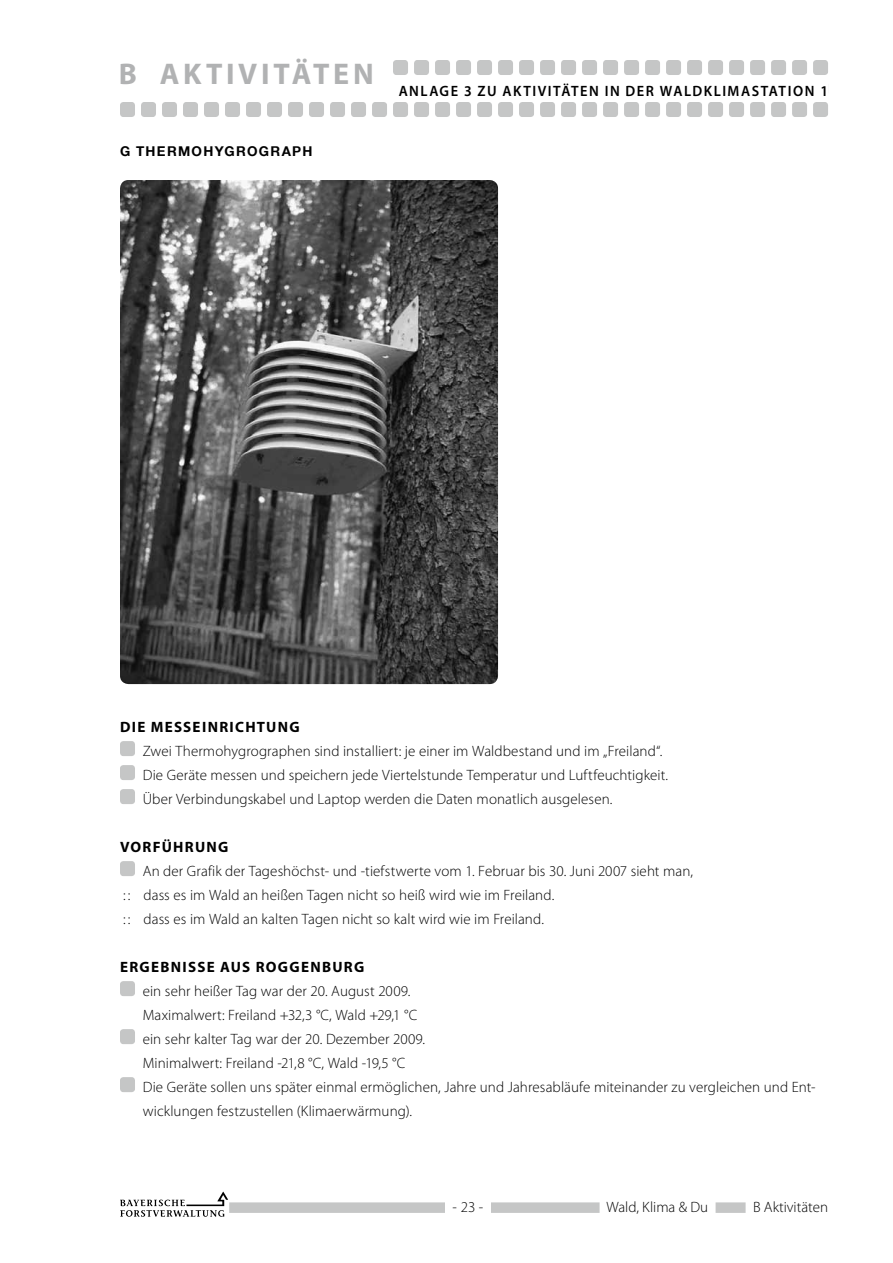
<style>
.page{position:relative;width:893px;height:1263px;background:#fff}
.page>*{position:absolute;margin:0;border:0;box-sizing:border-box;transform-origin:0 0}
.t1{font:300 15px/24px "Myriad Pro";letter-spacing:.005em;color:#000}
.t2{font:600 15px "Myriad Pro";letter-spacing:.105em;color:#000;scale:.96 1}
.t3{font:700 15px "Myriad Pro";letter-spacing:.085em;color:#000}
.t4{font:700 13.5px "Helvetica Neue LT";letter-spacing:.095em;color:#000}
</style>
<div class="page">
<svg style="left:120px;top:60px;width:708px;height:57px"></svg>
<div style="left:229px;top:1202px;width:371px;height:11px;background:#c5c6c6"></div>
<div style="left:716px;top:1202px;width:30px;height:11px;background:#c5c6c6"></div>
<div style="left:119px;top:56px;width:271px;height:44px;background:#fff"></div>
<div style="left:390px;top:80px;width:45px;height:20px;background:#fff"></div>
<div style="left:399px;top:76px;width:429px;height:25px;background:#fff"></div>
<div style="left:120px;top:741px;width:15px;height:15px;background:#c5c6c6;border-radius:3px"></div>
<div style="left:120px;top:765px;width:15px;height:15px;background:#c5c6c6;border-radius:3px"></div>
<div style="left:120px;top:789px;width:15px;height:15px;background:#c5c6c6;border-radius:3px"></div>
<div style="left:120px;top:861px;width:15px;height:15px;background:#c5c6c6;border-radius:3px"></div>
<div style="left:120px;top:981px;width:15px;height:15px;background:#c5c6c6;border-radius:3px"></div>
<div style="left:120px;top:1029px;width:15px;height:15px;background:#c5c6c6;border-radius:3px"></div>
<div style="left:120px;top:1077px;width:15px;height:15px;background:#c5c6c6;border-radius:3px"></div>
<img style="left:120px;top:180px;width:378px;height:504px">
<svg style="left:120px;top:1192px;width:108px;height:25px"></svg>
<div style="left:446px;top:1182px;width:44px;height:48px;background:#fff"></div>
<p class="t2" style="left:119px;top:81px;width:740px"><sup>B</sup> <sup>AKTIVITÄTEN</sup> ANLAGE 3 ZU AKTIVITÄTEN IN DER WALDKLIMASTATION 1</p>
<p class="t4" style="left:120px;top:143px;width:194px">G THERMOHYGROGRAPH</p>
<p class="t3" style="left:120px;top:717px;width:181px">DI E MESSEINRICHTUNG</p>
<p class="t1" style="left:143px;top:739px;width:527px">Zwei Thermohygrographen sind installiert: je einer im Waldbestand und im „Freiland“.<br>Die Geräte messen und speichern jede Viertelstunde Temperatur und Luftfeuchtigkeit.<br>Über Verbindungskabel und Laptop werden die Daten monatlich ausgelesen.</p>
<p class="t3" style="left:120px;top:837px;width:110px">VORFÜHRUNG</p>
<p class="t1" style="left:123px;top:859px;width:572px;text-indent:20px">An der Grafik der Tageshöchst- und -tiefstwerte vom 1. Februar bis 30. Juni 2007 sieht man, : : dass es im Wald an heißen Tagen nicht so heiß wird wie im Freiland.<br>: : dass es im Wald an kalten Tagen nicht so kalt wird wie im Freiland.</p>
<p class="t3" style="left:120px;top:957px;width:246px">ERGEBNISSE AUS ROGGENBURG</p>
<p class="t1" style="left:143px;top:979px;width:674px">ein sehr heißer Tag war der 20. August 2009.<br>Maximalwert: Freiland +32,3 °C, Wald +29,1 °C<br>ein sehr kalter Tag war der 20. Dezember 2009.<br>Minimalwert: Freiland -21,8 °C, Wald -19,5 °C<br>Die Geräte sollen uns später einmal ermöglichen, Jahre und Jahresabläufe miteinander zu vergleichen und Ent&shy;wicklungen festzustellen (Klimaerwärmung).</p>
<p class="t1" style="left:453px;top:1195px;width:32px">- 23 -</p>
<p class="t1" style="left:607px;top:1195px;width:103px">Wald, Klima &amp; Du</p>
<p class="t1" style="left:753px;top:1195px;width:76px">B Aktivitäten</p>
</div>
